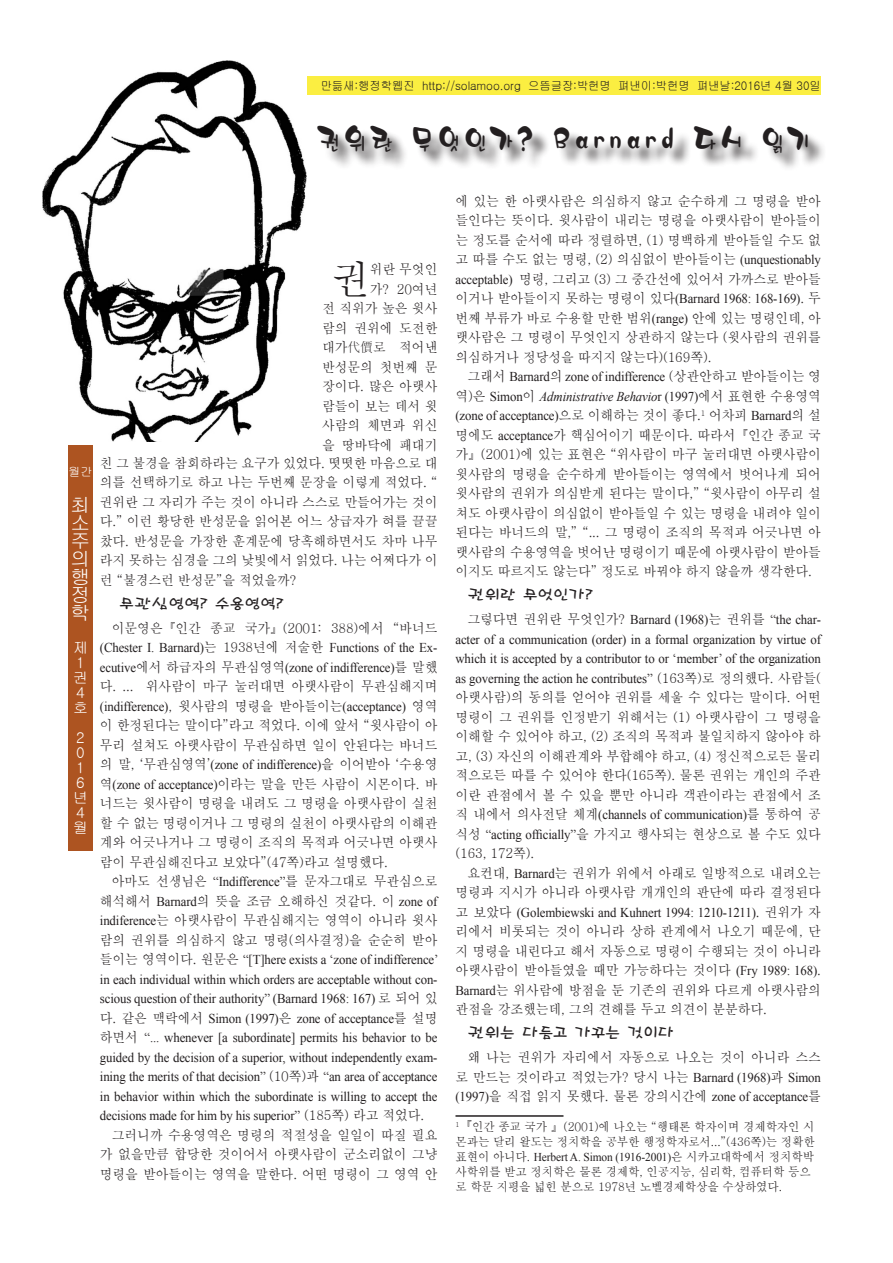
<style>
.page{position:relative;width:893px;height:1263px;background:#fff}
.page>*{position:absolute;margin:0;border:0;box-sizing:border-box;transform-origin:0 0}
.content{font:40.65px "Batang";color:#231f20;scale:.95 1}
.t1{font:31.5px "HU Parkhs 190";letter-spacing:.2em;color:#231f20;scale:.73 1}
.t2{font:19.8px/18px "Gulim";color:#fff;text-align:justify}
.heading{font:15px "HU Gallery 140";color:#231f20;scale:1.1 1}
.t3{font:15px/15px "Gulim";color:#fff}
.content-2{font:13.5px/19.5px "Batang";letter-spacing:-.01em;color:#231f20;text-align:justify;scale:.95 1}
.content-3{font:13.5px/19.5px "Times New Roman";letter-spacing:-.01em;color:#231f20;text-align:justify;scale:.95 1}
.t4{font:12px/15px "Batang";letter-spacing:-.01em;color:#231f20;scale:.95 1}
.t5{font:12px "Gulim";letter-spacing:-.01em;color:#231f20;scale:.95 1}
.t6{font:12px "Gulim";color:#fff}
.s1{font-family:"Times New Roman"}
.s2{font-family:"Batang"}
.s3{font-family:"Times New Roman";font-style:italic}
.s4{font-size:13.5px}
</style>
<div class="page">
<hr style="left:455px;top:1115px;width:108px;height:2px;background:#231f20">
<div style="left:320px;top:129px;width:506px;height:43px;background:#231f20;opacity:.75"></div>
<div style="left:68px;top:445px;width:25px;height:405px;background:#ad5421"></div>
<div style="left:306px;top:76px;width:515px;height:18px;background:#fbee41"></div>
<img style="left:42px;top:60px;width:264px;height:381px">
<p class="t5" style="left:321px;top:80px;width:528px">만듦새:행정학웹진 http://solamoo.org 으뜸글장:박헌명 펴낸이:박헌명 펴낸날:2016년 4월 30일</p>
<p class="t1" style="left:317px;top:120px;width:676px">권위란 무엇인가? Barnard 다시 읽기</p>
<p class="t6" style="left:69px;top:466px;width:25px">월간</p>
<h3 class="t2" style="left:71px;top:496px;width:21px">최 소 주 의 행 정 학</h3>
<p class="t3" style="left:73px;top:640px;width:16px">제<br>1 권<br>4 호</p>
<p class="t3" style="left:73px;top:730px;width:16px">2<br>0<br>1<br>6 년<br>4 월</p>
<p class="content" style="left:332px;top:258px;width:42px">권</p>
<p class="content-2" style="left:322px;top:260px;width:123px;text-align:right">위란 무엇인<br>가? 20여년<br>전 직위가 높은 윗사 람의 권위에 도전한 대가代價로 적어낸 반성문의 첫번째 문 장이다. 많은 아랫사 람들이 보는 데서 윗 사람의 체면과 위신 을 땅바닥에 패대기</p>
<p class="content-2" style="left:100px;top:453px;width:357px">친 그 불경을 참회하라는 요구가 있었다. 떳떳한 마음으로 대 의를 선택하기로 하고 나는 두번째 문장을 이렇게 적었다. “ 권위란 그 자리가 주는 것이 아니라 스스로 만들어가는 것이 다.” 이런 황당한 반성문을 읽어본 어느 상급자가 혀를 끌끌 찼다. 반성문을 가장한 훈계문에 당혹해하면서도 차마 나무 라지 못하는 심경을 그의 낯빛에서 읽었다. 나는 어쩌다가 이 런 “불경스런 반성문”을 적었을까?</p>
<p class="heading" style="left:120px;top:595px;width:151px">무관심영역? 수용영역?</p>
<p class="content-2" style="left:100px;top:618px;width:357px;text-indent:12px">이문영은『인간 종교 국가』(2001: 388)에서 “바너드 <span class="s1">(Chester I. Barnard)</span>는 1938년에 저술한 <span class="s1">Functions of the Ex&shy;ecutive</span>에서 하급자의 무관심영역<span class="s1">(zone of indifference)</span>를 말했 다. ... 위사람이 마구 눌러대면 아랫사람이 무관심해지며 <span class="s1">(indifference)</span>, 윗사람의 명령을 받아들이는<span class="s1">(acceptance)</span> 영역 이 한정된다는 말이다”라고 적었다. 이에 앞서 “윗사람이 아 무리 설쳐도 아랫사람이 무관심하면 일이 안된다는 바너드 의 말, ‘무관심영역’<span class="s1">(zone of indifference)</span>을 이어받아 ‘수용영 역<span class="s1">(zone of acceptance)</span>이라는 말을 만든 사람이 시몬이다. 바 너드는 윗사람이 명령을 내려도 그 명령을 아랫사람이 실천 할 수 없는 명령이거나 그 명령의 실천이 아랫사람의 이해관 계와 어긋나거나 그 명령이 조직의 목적과 어긋나면 아랫사 람이 무관심해진다고 보았다”(47쪽)라고 설명했다.</p>
<p class="content-3" style="left:100px;top:872px;width:358px;text-indent:12px"><span class="s2">아마도 선생님은</span> “Indifference”<span class="s2">를 문자그대로 무관심으로 해석해서</span> Barnard<span class="s2">의 뜻을 조금 오해하신 것같다. 이</span> zone of indiference<span class="s2">는 아랫사람이 무관심해지는 영역이 아니라 윗사 람의 권위를 의심하지 않고 명령(의사결정)을 순순히 받아 들이는 영역이다. 원문은</span> “[T]here exists a ‘zone of indifference’ in each individual within which orders are acceptable without con&shy;scious question of their authority” (Barnard 1968: 167) <span class="s2">로 되어 있 다. 같은 맥락에서</span> Simon (1997)<span class="s2">은</span> zone of acceptance<span class="s2">를 설명 하면서</span> “... whenever [a subordinate] permits his behavior to be guided by the decision of a superior, without independently exam&shy;ining the merits of that decision” <span class="s2">(10쪽)과</span> “an area of acceptance in behavior within which the subordinate is willing to accept the decisions made for him by his superior” <span class="s2">(185쪽) 라고 적었다.</span></p>
<p class="content-2" style="left:100px;top:1125px;width:357px;text-indent:12px">그러니까 수용영역은 명령의 적절성을 일일이 따질 필요 가 없을만큼 합당한 것이어서 아랫사람이 군소리없이 그냥 명령을 받아들이는 영역을 말한다. 어떤 명령이 그 영역 안</p>
<p class="content-2" style="left:455px;top:191px;width:386px">에 있는 한 아랫사람은 의심하지 않고 순수하게 그 명령을 받아 들인다는 뜻이다. 윗사람이 내리는 명령을 아랫사람이 받아들이 는 정도를 순서에 따라 정렬하면, (1) 명백하게 받아들일 수도 없 고 따를 수도 없는 명령, (2) 의심없이 받아들이는 <span class="s1">(unquestionably acceptable)</span> 명령, 그리고 (3) 그 중간선에 있어서 가까스로 받아들 이거나 받아들이지 못하는 명령이 있다<span class="s1">(Barnard 1968: 168-169)</span>. 두 번째 부류가 바로 수용할 만한 범위<span class="s1">(range)</span> 안에 있는 명령인데, 아 랫사람은 그 명령이 무엇인지 상관하지 않는다 (윗사람의 권위를 의심하거나 정당성을 따지지 않는다)(169쪽).</p>
<p class="content-2" style="left:455px;top:367px;width:386px;text-indent:12px">그래서 <span class="s1">Barnard</span>의 <span class="s1">zone of indifference</span> (상관안하고 받아들이는 영 역)은 <span class="s1">Simon</span>이 <span class="s3">Administrative Behavio</span><span class="s1">r (1997)</span>에서 표현한 수용영역 <span class="s1">(zone of acceptance)</span>으로 이해하는 것이 좋다.<sup>1</sup> 어차피 <span class="s1">Barnard</span>의 설 명에도 <span class="s1">acceptance</span>가 핵심어이기 때문이다. 따라서『인간 종교 국 가』(2001)에 있는 표현은 “위사람이 마구 눌러대면 아랫사람이 윗사람의 명령을 순수하게 받아들이는 영역에서 벗어나게 되어 윗사람의 권위가 의심받게 된다는 말이다,” “윗사람이 아무리 설 쳐도 아랫사람이 의심없이 받아들일 수 있는 명령을 내려야 일이 된다는 바너드의 말,” “... 그 명령이 조직의 목적과 어긋나면 아 랫사람의 수용영역을 벗어난 명령이기 때문에 아랫사람이 받아들 이지도 따르지도 않는다” 정도로 바꿔야 하지 않을까 생각한다.</p>
<p class="heading" style="left:467px;top:586px;width:116px">권위란 무엇인가?</p>
<p class="content-2" style="left:455px;top:610px;width:386px;text-indent:12px">그렇다면 권위란 무엇인가? <span class="s1">Barnard (1968)</span>는 권위를 <span class="s1">“the char&shy;acter of a communication (order) in a formal organization by virtue of which it is accepted by a contributor to or ‘member’ of the organization as governing the action he contributes”</span> (163쪽)로 정의했다. 사람들( 아랫사람)의 동의를 얻어야 권위를 세울 수 있다는 말이다. 어떤 명령이 그 권위를 인정받기 위해서는 (1) 아랫사람이 그 명령을 이해할 수 있어야 하고, (2) 조직의 목적과 불일치하지 않아야 하 고, (3) 자신의 이해관계와 부합해야 하고, (4) 정신적으로든 물리 적으로든 따를 수 있어야 한다(165쪽). 물론 권위는 개인의 주관 이란 관점에서 볼 수 있을 뿐만 아니라 객관이라는 관점에서 조 직 내에서 의사전달 체계<span class="s1">(channels of communication)</span>를 통하여 공 식성 <span class="s1">“acting officially”</span>을 가지고 행사되는 현상으로 볼 수도 있다 (163, 172쪽).</p>
<p class="content-2" style="left:455px;top:863px;width:386px;text-indent:12px">요컨대, <span class="s1">Barnard</span>는 권위가 위에서 아래로 일방적으로 내려오는 명령과 지시가 아니라 아랫사람 개개인의 판단에 따라 결정된다 고 보았다 <span class="s1">(Golembiewski and Kuhnert 1994: 1210-1211)</span>. 권위가 자 리에서 비롯되는 것이 아니라 상하 관계에서 나오기 때문에, 단 지 명령을 내린다고 해서 자동으로 명령이 수행되는 것이 아니라 아랫사람이 받아들였을 때만 가능하다는 것이다 <span class="s1">(Fry 1989: 168)</span>.<br><span class="s1">Barnard</span>는 위사람에 방점을 둔 기존의 권위와 다르게 아랫사람의 관점을 강조했는데, 그의 견해를 두고 의견이 분분하다.</p>
<p class="heading" style="left:467px;top:1024px;width:190px">권위는 다듬고 가꾸는 것이다</p>
<p class="content-2" style="left:455px;top:1048px;width:386px;text-indent:12px">왜 나는 권위가 자리에서 자동으로 나오는 것이 아니라 스스 로 만드는 것이라고 적었는가? 당시 나는 <span class="s1">Barnard (1968)</span>과 <span class="s1">Simon (1997)</span>을 직접 읽지 못했다. 물론 강의시간에 <span class="s1">zone of acceptance</span>를</p>
<p class="t4" style="left:455px;top:1119px;width:380px"><sup>1</sup><span class="s4">『</span>인간 종교 국가 <span class="s4">』</span>(2001)에 나오는 “행태론 학자이며 경제학자인 시 몬과는 달리 왈도는 정치학을 공부한 행정학자로서...”(436쪽)는 정확한 표현이 아니다. <span class="s1">Herbert A. Simon (1916-2001)</span>은 시카고대학에서 정치학박 사학위를 받고 정치학은 물론 경제학, 인공지능, 심리학, 컴퓨터학 등으 로 학문 지평을 넓힌 분으로 1978년 노벨경제학상을 수상하였다.</p>
</div>
